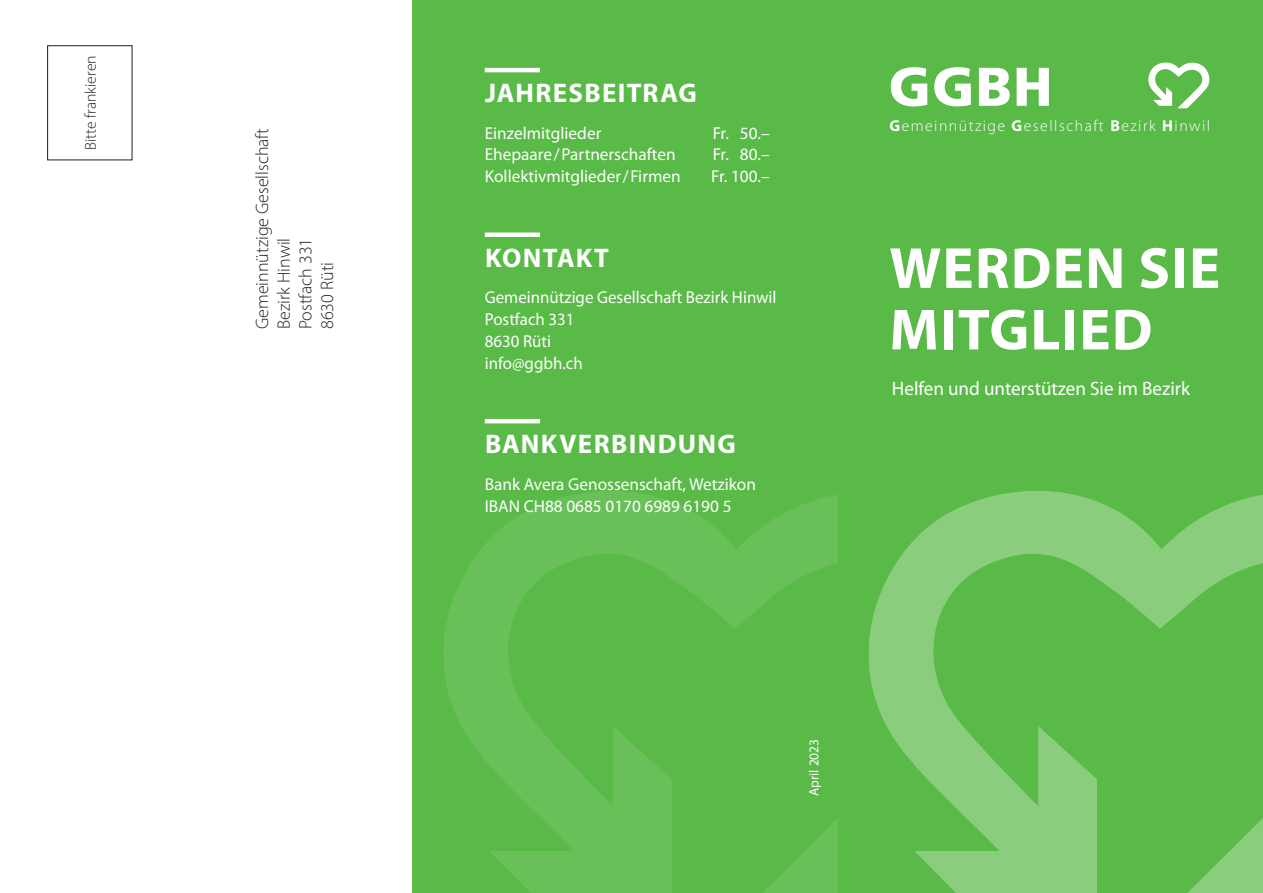
<style>
.page{position:relative;width:1263px;height:893px;background:#fff}
.page>*{position:absolute;margin:0;border:0;box-sizing:border-box;transform-origin:0 0}
.t1{font:700 58.5px "Myriad Pro";letter-spacing:.02em;color:#fff}
.t2{font:900 54.45px "Frutiger";color:#fff}
.t3{font:700 27px "Myriad Pro";letter-spacing:.045em;color:#fff}
.t4{font:19.5px "Myriad Pro";color:#fff}
.t5{font:300 18px "Myriad Pro";color:#231f20}
.t6{font:17.25px/21.8px "Myriad Pro";color:#fff}
.t7{font:300 15.75px "Myriad Pro";letter-spacing:.09em;color:#fff}
.t8{font:300 15.75px "Myriad Pro";color:#231f20}
.t9{font:13.5px "Myriad Pro";color:#fff}
.s1{font-weight:700}
</style>
<div class="page">
<div style="left:412px;top:0;width:851px;height:893px;background:#59ba47"></div>
<svg style="left:868px;top:491px;width:395px;height:402px"></svg>
<svg style="left:444px;top:491px;width:394px;height:402px"></svg>
<hr style="left:485px;top:68px;width:55px;height:4px;background:#fff">
<div style="left:485px;top:232px;width:55px;height:5px;background:#fff"></div>
<hr style="left:485px;top:419px;width:55px;height:4px;background:#fff">
<svg style="left:1148px;top:62px;width:62px;height:46px"></svg>
<div style="left:47px;top:45px;width:85px;height:115px;border:1px solid #231f20"></div>
<p class="t8" style="left:81px;top:150px;width:96px;rotate:-90deg">Bitte frankieren</p>
<p class="t5" style="left:251px;top:329px;width:203px;rotate:-90deg">Gemeinnützige Gesellschaft</p>
<p class="t5" style="left:273px;top:329px;width:93px;rotate:-90deg">Bezirk Hinwil</p>
<p class="t5" style="left:295px;top:329px;width:93px;rotate:-90deg">Postfach 331</p>
<p class="t5" style="left:316px;top:329px;width:69px;rotate:-90deg">8630 Rüti</p>
<p class="t3" style="left:485px;top:75px;width:213px">JAHRESBEITRAG</p>
<p class="t6" style="left:485px;top:122px;width:118px">Einzelmitglieder</p>
<p class="t6" style="left:713px;top:122px;width:59px">Fr. 50.–</p>
<p class="t6" style="left:485px;top:144px;width:192px">Ehepaare/Partnerschaften</p>
<p class="t6" style="left:713px;top:144px;width:59px">Fr. 80.–</p>
<p class="t6" style="left:485px;top:165px;width:197px">Kollektivmitglieder/Firmen</p>
<p class="t6" style="left:711px;top:165px;width:60px">Fr. 100.–</p>
<p class="t3" style="left:485px;top:240px;width:126px">KONTAKT</p>
<p class="t6" style="left:485px;top:286px;width:293px">Gemeinnützige Gesellschaft Bezirk Hinwil</p>
<p class="t6" style="left:485px;top:308px;width:91px">Postfach 331</p>
<p class="t6" style="left:485px;top:330px;width:68px">8630 Rüti</p>
<p class="t6" style="left:485px;top:352px;width:100px">info@ggbh.ch</p>
<p class="t3" style="left:485px;top:426px;width:252px">BANKVERBINDUNG</p>
<p class="t6" style="left:485px;top:473px;width:273px">Bank Avera Genossenschaft, Wetzikon<br>IBAN CH88 0685 0170 6989 6190 5</p>
<p class="t2" style="left:889px;top:54px;width:165px">GGBH</p>
<p class="t7" style="left:889px;top:117px;width:322px"><span class="s1">G</span>emeinnützige <span class="s1">G</span>esellschaft <span class="s1">B</span>ezirk <span class="s1">H</span>inwil</p>
<p class="t1" style="left:889px;top:230px;width:332px">WERDEN SIE</p>
<p class="t1" style="left:889px;top:292px;width:265px">MITGLIED</p>
<p class="t4" style="left:892px;top:376px;width:300px">Helfen und unterstützen Sie im Bezirk</p>
<p class="t9" style="left:806px;top:796px;width:59px;rotate:-90deg">April 2023</p>
</div>
